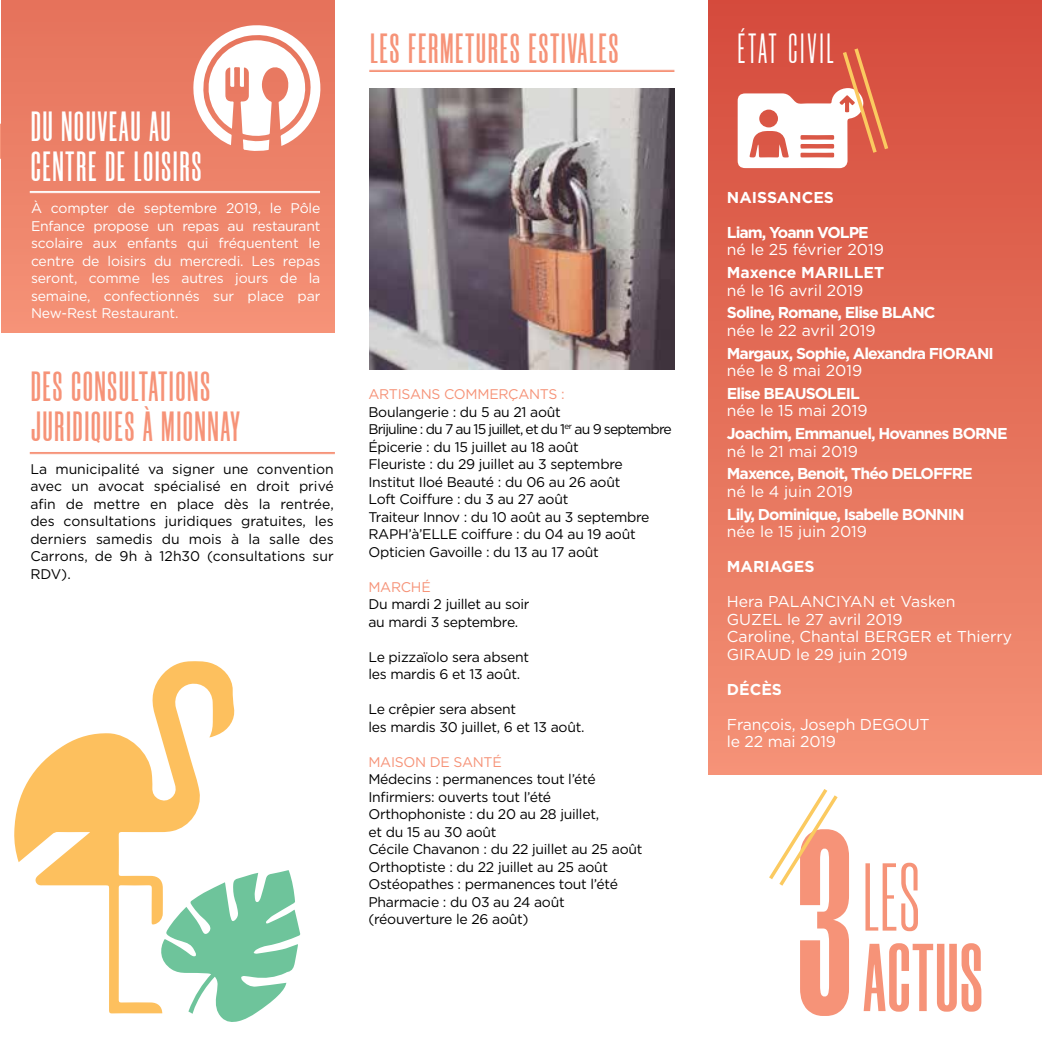
<style>
.page{position:relative;width:1042px;height:1042px;background:#fff}
.page>*{position:absolute;margin:0;border:0;box-sizing:border-box;transform-origin:0 0}
.t1{font:800 262.5px "Morganite";color:#f69378;scale:.86 1}
.t2{font:700 96.25px "Morganite";letter-spacing:.02em;color:#f69378}
.t3{font:96.25px "Morganite";color:#f69378}
.t4{font:600 42px/40.2px "Morganite";letter-spacing:.05em;color:#f69378}
.t5{font:600 42px/40.2px "Morganite";letter-spacing:.05em;color:#fff}
.t6{font:42px "Morganite";letter-spacing:.08em;color:#fff}
.t7{font:15.75px/17.5px "Gotham";color:#fff}
.t8{font:700 15.75px "Gotham";letter-spacing:-.035em;color:#fff}
.t9{font:700 15.75px "Gotham";letter-spacing:-.06em;color:#fff}
.t10{font:700 15.75px "Gotham";color:#fff}
.t11{font:14px/17.5px "Gotham";letter-spacing:-.02em;color:#000}
.t12{font:14px/17.5px "Gotham";letter-spacing:-.01em;color:#fff;text-align:justify}
.t13{font:14px "Gotham";letter-spacing:-.02em;color:#f69378}
</style>
<div class="page">
<svg style="left:0;top:123px;width:1px;height:36px"></svg>
<div style="left:709px;top:0;width:333px;height:775px;background:linear-gradient(to bottom,#d54b3b,#f49276)"></div>
<div style="left:1px;top:0;width:334px;height:332px;background:linear-gradient(to bottom,#e5715a,#f59277)"></div>
<hr style="left:30px;top:191px;width:290px;height:1px;background:#fff">
<hr style="left:30px;top:192px;width:290px;height:1px;background:#fff">
<hr style="left:30px;top:452px;width:305px;height:1px;background:#f69378">
<hr style="left:30px;top:453px;width:305px;height:1px;background:#f69378">
<hr style="left:369px;top:70px;width:305px;height:1px;background:#f69378">
<hr style="left:369px;top:71px;width:305px;height:1px;background:#f69378">
<svg style="left:737px;top:45px;width:154px;height:123px"></svg>
<svg style="left:769px;top:789px;width:69px;height:97px"></svg>
<svg style="left:14px;top:661px;width:221px;height:352px"></svg>
<img style="left:369px;top:88px;width:305px;height:281px">
<svg style="left:159px;top:870px;width:141px;height:152px"></svg>
<svg style="left:192px;top:22px;width:134px;height:129px"></svg>
<h3 class="t5" style="left:31px;top:106px;width:172px">DU NOUVEAU AU<br>CENTRE DE LOISIRS</h3>
<p class="t12" style="left:31px;top:199px;width:291px">à compter de septembre 2019, le Pôle Enfance propose un repas au restaurant scolaire aux enfants qui fréquentent le centre de loisirs du mercredi. Les repas seront, comme les autres jours de la semaine, confectionnés sur place par New-Rest Restaurant.</p>
<h3 class="t4" style="left:31px;top:366px;width:210px">DES CONSULTATIONS<br>JURIDIQUES À MIONNAY</h3>
<p class="t11" style="left:30px;top:460px;width:305px;text-align:justify">La municipalité va signer une convention avec un avocat spécialisé en droit privé afin de mettre en place dès la rentrée, des consultations juridiques gratuites, les derniers samedis du mois à la salle des Carrons, de 9h à 12h30 (consultations sur RDV).</p>
<h3 class="t4" style="left:370px;top:29px;width:249px">LES FERMETURES ESTIVALES</h3>
<p class="t13" style="left:368px;top:385px;width:21px">Artisans</p>
<p class="t13" style="left:444px;top:385px;width:12px">commer</p>
<p class="t13" style="left:508px;top:385px;width:21px">çants</p>
<p class="t13" style="left:561px;top:385px;width:5px">:</p>
<p class="t11" style="left:368px;top:403px;width:305px">Boulangerie : du 5 au 21 août<br>Brijuline : du 7 au 15 juillet, et du 1<sup>er</sup> au 9 septembre épicerie : du 15 juillet au 18 août<br>Fleuriste : du 29 juillet au 3 septembre Institut Iloé Beauté : du 06 au 26 août<br>Loft Coiffure : du 3 au 27 août<br>Traiteur Innov : du 10 août au 3 septembre RAPH’à’ELLE coiffure : du 04 au 19 août Opticien Gavoille : du 13 au 17 août</p>
<p class="t13" style="left:368px;top:578px;width:23px">March</p>
<p class="t13" style="left:421px;top:578px;width:11px">é</p>
<p class="t11" style="left:368px;top:595px;width:163px">Du mardi 2 juillet au soir au mardi 3 septembre.</p>
<p class="t11" style="left:368px;top:648px;width:162px">Le pizzaïolo sera absent les mardis 6 et 13 août.</p>
<p class="t11" style="left:368px;top:700px;width:218px">Le crêpier sera absent<br>les mardis 30 juillet, 6 et 13 août.</p>
<p class="t13" style="left:368px;top:753px;width:22px">Maison</p>
<p class="t13" style="left:430px;top:753px;width:35px">de sant</p>
<p class="t13" style="left:492px;top:753px;width:11px">é</p>
<p class="t11" style="left:368px;top:770px;width:275px">Médecins : permanences tout l’été<br>Infirmiers: ouverts tout l’été<br>Orthophoniste : du 20 au 28 juillet,<br>et du 15 au 30 août<br>Cécile Chavanon : du 22 juillet au 25 août<br>Orthoptiste : du 22 juillet au 25 août<br>Ostéopathes : permanences tout l’été<br>Pharmacie : du 03 au 24 août (réouverture le 26 août)</p>
<h3 class="t6" style="left:737px;top:27px;width:97px">ÉTAT CIVIL</h3>
<p class="t10" style="left:727px;top:188px;width:109px">naissances</p>
<p class="t8" style="left:727px;top:223px;width:102px">Liam, Yoann VOLPE</p>
<p class="t7" style="left:727px;top:241px;width:158px">né le 25 février 2019</p>
<p class="t8" style="left:727px;top:263px;width:122px">Maxence MARILLET</p>
<p class="t7" style="left:727px;top:281px;width:138px">né le 16 avril 2019</p>
<p class="t8" style="left:727px;top:304px;width:166px">Soline, Romane, Elise BLAN</p>
<p class="t8" style="left:924px;top:304px;width:13px">C</p>
<p class="t7" style="left:727px;top:321px;width:150px">née le 22 avril 2019</p>
<p class="t9" style="left:727px;top:344px;width:249px">Margaux, Sophie, Alexandra FIORANI</p>
<p class="t7" style="left:727px;top:361px;width:137px">née le 8 mai 2019</p>
<p class="t8" style="left:727px;top:384px;width:48px">Elise BEAUSOLEIL</p>
<p class="t7" style="left:727px;top:402px;width:142px">née le 15 mai 2019</p>
<p class="t8" style="left:727px;top:424px;width:270px">Joachim, Emmanuel, Hovannes BORNE</p>
<p class="t7" style="left:727px;top:442px;width:133px">né le 21 mai 2019</p>
<p class="t8" style="left:727px;top:465px;width:187px">Maxence, Benoit, Théo DELO</p>
<p class="t8" style="left:933px;top:465px;width:39px">FFRE</p>
<p class="t7" style="left:727px;top:482px;width:128px">né le 4 juin 2019</p>
<p class="t8" style="left:727px;top:505px;width:186px">Lily, Dominique, Isabelle BONNIN</p>
<p class="t7" style="left:727px;top:522px;width:142px">née le 15 juin 2019</p>
<p class="t10" style="left:727px;top:557px;width:89px">mariages</p>
<p class="t7" style="left:727px;top:592px;width:287px">Hera PALANCIYAN et Vasken<br>GUZEL le 27 avril 2019<br>Caroline, Chantal BERGER et Thierry<br>GIRAUD le 29 juin 2019</p>
<p class="t8" style="left:727px;top:680px;width:57px">décès</p>
<p class="t7" style="left:727px;top:715px;width:204px">François, Joseph DEGOUT le 22 mai 2019</p>
<h1 class="t1" style="left:797px;top:788px;width:65px">3</h1>
<h2 class="t3" style="left:863px;top:849px;width:58px">LES</h2>
<h2 class="t2" style="left:863px;top:928px;width:121px">ACTUS</h2>
</div>
